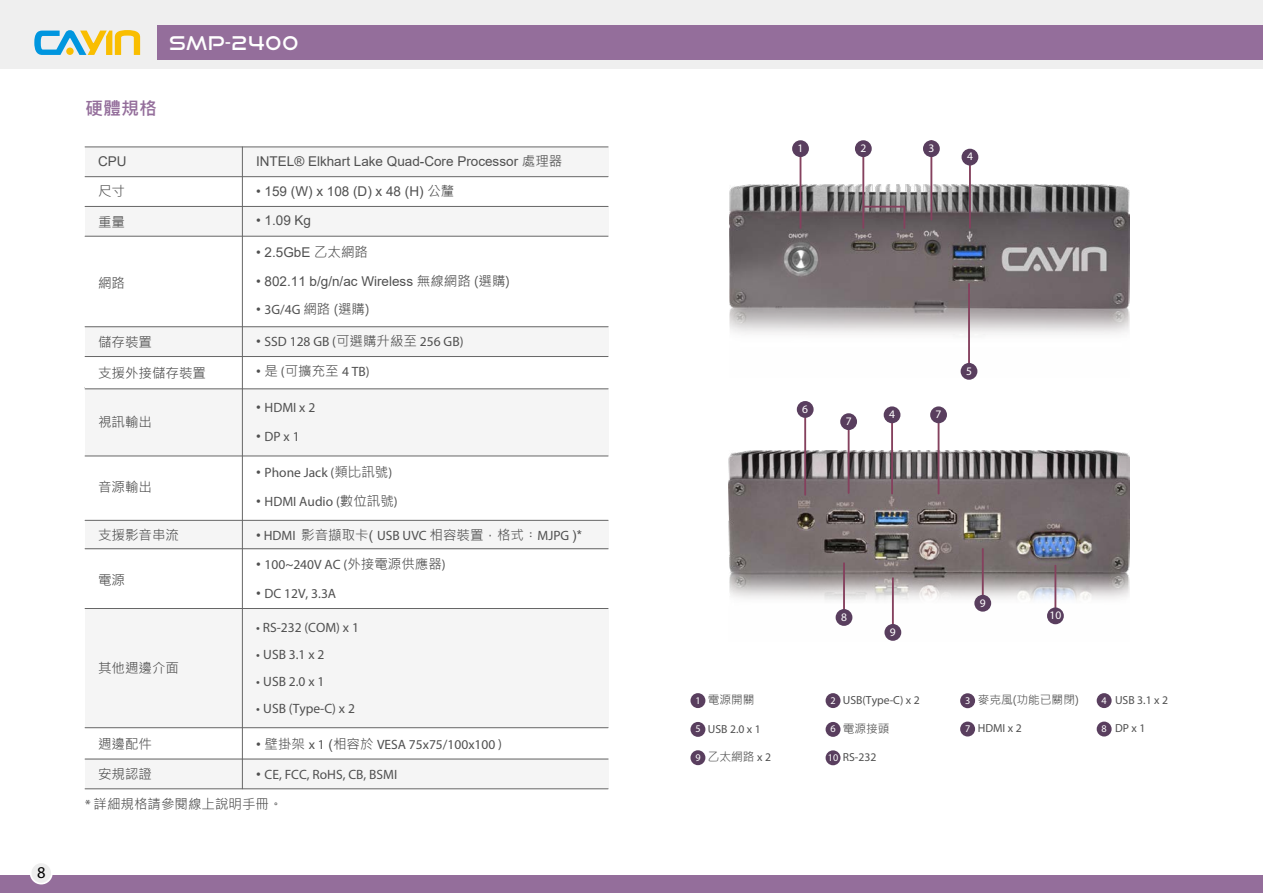
<style>
.page{position:relative;width:1263px;height:893px;background:#fff}
.page>*{position:absolute;margin:0;border:0;box-sizing:border-box;transform-origin:0 0}
.t1{font:18.9px "Good Times Rg";letter-spacing:.06em;color:#fff}
.t2{font:700 18px "Microsoft Jheng Hei";color:#946e9b}
.t3{font:16.5px "Myriad Pro";color:#000}
.t4{font:13.5px "Myriad Pro";color:#505050}
.t5{font:13.5px "Arial";color:#505050}
.t6{font:13.5px "Microsoft Jheng Hei";color:#505050}
.t7{font:11.7px "Myriad Pro";color:#505050}
.t8{font:11.7px "Microsoft Jheng Hei";color:#505050}
.t9{font:11.55px "Myriad Pro";color:#fff}
.t10{font:10.2px "Myriad Pro";color:#fff}
.s1{font-family:"Microsoft Jheng Hei"}
.s2{font-family:"Arial"}
.s3{font-family:"Myriad Pro"}
.s4{font-family:"Adobe Ming Std";font-weight:300}
.s5{font-family:"Myriad Pro";font-size:10.2px;color:#fff}
.s6{font-size:10.2px;color:#fff}
</style>
<div class="page">
<div style="left:0;top:876px;width:1263px;height:17px;background:#946e9b"></div>
<div style="left:0;top:0;width:1263px;height:68px;background:#efefef"></div>
<div style="left:157px;top:26px;width:1106px;height:34px;background:#946e9b"></div>
<div style="left:30px;top:861px;width:23px;height:23px;background:#fff;border-radius:50%"></div>
<div style="left:31px;top:863px;width:20px;height:20px;background:#eee;border-radius:50%"></div>
<svg style="left:34px;top:30px;width:106px;height:25px"></svg>
<div style="left:85px;top:326px;width:523px;height:30px;background:#f5f5f5"></div>
<div style="left:85px;top:609px;width:523px;height:119px;background:#f5f5f5"></div>
<div style="left:85px;top:147px;width:523px;height:30px;background:#f5f5f5"></div>
<div style="left:85px;top:206px;width:523px;height:30px;background:#f5f5f5"></div>
<div style="left:85px;top:389px;width:523px;height:67px;background:#f5f5f5"></div>
<hr style="left:85px;top:147px;width:523px;height:1px;background:#666">
<hr style="left:85px;top:176px;width:523px;height:1px;background:#666">
<hr style="left:85px;top:206px;width:523px;height:1px;background:#666">
<hr style="left:85px;top:236px;width:523px;height:1px;background:#666">
<hr style="left:85px;top:326px;width:523px;height:1px;background:#666">
<hr style="left:85px;top:356px;width:523px;height:1px;background:#666">
<hr style="left:85px;top:388px;width:523px;height:1px;background:#666">
<hr style="left:85px;top:456px;width:523px;height:1px;background:#666">
<div style="left:85px;top:520px;width:523px;height:30px;background:#f5f5f5"></div>
<div style="left:85px;top:758px;width:523px;height:31px;background:#f5f5f5"></div>
<hr style="left:85px;top:548px;width:523px;height:1px;background:#666">
<hr style="left:85px;top:608px;width:523px;height:1px;background:#666">
<hr style="left:85px;top:727px;width:523px;height:1px;background:#666">
<hr style="left:85px;top:759px;width:523px;height:1px;background:#666">
<hr style="left:85px;top:788px;width:523px;height:1px;background:#666">
<hr style="left:242px;top:147px;width:1px;height:642px;background:#666">
<hr style="left:85px;top:520px;width:523px;height:1px;background:#666">
<img style="left:729px;top:185px;width:400px;height:192px">
<img style="left:729px;top:450px;width:400px;height:191px">
<svg style="left:938px;top:423px;width:1px;height:71px"></svg>
<div style="left:930px;top:406px;width:17px;height:17px;background:#593e5e;border-radius:50%"></div>
<svg style="left:891px;top:423px;width:2px;height:71px"></svg>
<div style="left:884px;top:406px;width:16px;height:17px;background:#593e5e;border-radius:50%"></div>
<svg style="left:804px;top:418px;width:2px;height:78px"></svg>
<div style="left:797px;top:401px;width:17px;height:17px;background:#593e5e;border-radius:50%"></div>
<svg style="left:848px;top:430px;width:1px;height:64px"></svg>
<div style="left:840px;top:413px;width:17px;height:17px;background:#593e5e;border-radius:50%"></div>
<svg style="left:843px;top:562px;width:2px;height:47px"></svg>
<div style="left:836px;top:609px;width:16px;height:17px;background:#593e5e;border-radius:50%"></div>
<svg style="left:892px;top:577px;width:2px;height:47px"></svg>
<div style="left:884px;top:624px;width:17px;height:17px;background:#593e5e;border-radius:50%"></div>
<svg style="left:982px;top:548px;width:2px;height:47px"></svg>
<div style="left:974px;top:595px;width:17px;height:17px;background:#593e5e;border-radius:50%"></div>
<svg style="left:1054px;top:565px;width:2px;height:42px"></svg>
<div style="left:1047px;top:607px;width:17px;height:17px;background:#593e5e;border-radius:50%"></div>
<svg style="left:968px;top:283px;width:2px;height:80px"></svg>
<div style="left:961px;top:363px;width:16px;height:17px;background:#593e5e;border-radius:50%"></div>
<svg style="left:799px;top:157px;width:2px;height:72px"></svg>
<div style="left:792px;top:140px;width:17px;height:17px;background:#593e5e;border-radius:50%"></div>
<svg style="left:862px;top:151px;width:43px;height:78px"></svg>
<div style="left:855px;top:140px;width:17px;height:17px;background:#593e5e;border-radius:50%"></div>
<svg style="left:930px;top:157px;width:2px;height:64px"></svg>
<div style="left:923px;top:140px;width:17px;height:17px;background:#593e5e;border-radius:50%"></div>
<svg style="left:969px;top:165px;width:2px;height:64px"></svg>
<div style="left:961px;top:149px;width:17px;height:16px;background:#593e5e;border-radius:50%"></div>
<div style="left:690px;top:693px;width:15px;height:15px;background:#593e5e;border-radius:50%"></div>
<div style="left:690px;top:722px;width:15px;height:15px;background:#593e5e;border-radius:50%"></div>
<div style="left:690px;top:750px;width:15px;height:15px;background:#593e5e;border-radius:50%"></div>
<div style="left:1097px;top:693px;width:14px;height:15px;background:#593e5e;border-radius:50%"></div>
<div style="left:1097px;top:722px;width:14px;height:14px;background:#593e5e;border-radius:50%"></div>
<div style="left:960px;top:693px;width:15px;height:15px;background:#593e5e;border-radius:50%"></div>
<div style="left:960px;top:722px;width:15px;height:14px;background:#593e5e;border-radius:50%"></div>
<div style="left:825px;top:693px;width:15px;height:15px;background:#593e5e;border-radius:50%"></div>
<div style="left:825px;top:722px;width:15px;height:15px;background:#593e5e;border-radius:50%"></div>
<div style="left:825px;top:750px;width:15px;height:15px;background:#593e5e;border-radius:50%"></div>
<p class="t3" style="left:37px;top:862px;width:10px">8</p>
<h1 class="t1" style="left:169px;top:31px;width:131px">SMP-2400</h1>
<h2 class="t2" style="left:85px;top:97px;width:74px">硬體規格</h2>
<p class="t5" style="left:98px;top:152px;width:30px">CPU</p>
<p class="t5" style="left:256px;top:152px;width:308px">INTEL® Elkhart Lake Quad-Core Processor <span class="s1">處理器</span></p>
<p class="t6" style="left:98px;top:182px;width:28px">尺寸</p>
<p class="t5" style="left:256px;top:181px;width:200px">• 159 (W) x 108 (D) x 48 (H) <span class="s1">公釐</span></p>
<p class="t6" style="left:98px;top:213px;width:28px">重量</p>
<p class="t5" style="left:256px;top:211px;width:57px">• 1.09 Kg</p>
<p class="t6" style="left:98px;top:274px;width:28px">網路</p>
<p class="t6" style="left:98px;top:334px;width:55px">儲存裝置</p>
<p class="t5" style="left:256px;top:243px;width:114px">• 2.5GbE <span class="s1">乙太網路</span></p>
<p class="t5" style="left:256px;top:272px;width:255px">• 802.11 b/g/n/ac Wireless <span class="s1">無線網路 (選購)</span></p>
<p class="t6" style="left:256px;top:301px;width:115px"><span class="s2">•</span> <span class="s3">3G/4G</span> 網路 (選購)</p>
<p class="t4" style="left:256px;top:333px;width:209px"><span class="s2">•</span> SSD 128 GB (<span class="s1">可選購升級至</span> 256 GB)</p>
<p class="t6" style="left:98px;top:365px;width:109px">支援外接儲存裝置</p>
<p class="t6" style="left:256px;top:363px;width:115px"><span class="s2">•</span> 是 <span class="s3">(</span>可擴充至 <span class="s3">4 TB)</span></p>
<p class="t6" style="left:98px;top:414px;width:55px">視訊輸出</p>
<p class="t6" style="left:98px;top:478px;width:55px">音源輸出</p>
<p class="t4" style="left:256px;top:399px;width:61px"><span class="s2">•</span> HDMI x 2</p>
<p class="t4" style="left:256px;top:428px;width:45px"><span class="s2">•</span> DP x 1</p>
<p class="t4" style="left:256px;top:464px;width:138px"><span class="s2">•</span> Phone Jack (<span class="s1">類比訊號</span>)</p>
<p class="t4" style="left:256px;top:493px;width:143px"><span class="s2">•</span> HDMI Audio (<span class="s1">數位訊號</span>)</p>
<p class="t6" style="left:98px;top:527px;width:82px">支援影音串流</p>
<p class="t4" style="left:256px;top:527px;width:327px"><span class="s2">•</span> HDMI <span class="s1">影音擷取卡</span><span class="s2">(</span> USB UVC <span class="s1">相容裝置，格式</span><span class="s4">：</span>MJPG <span class="s2">)*</span></p>
<p class="t6" style="left:98px;top:572px;width:28px">電源</p>
<p class="t6" style="left:98px;top:659px;width:82px">其他週邊介面</p>
<p class="t6" style="left:98px;top:736px;width:55px">週邊配件</p>
<p class="t4" style="left:256px;top:557px;width:191px"><span class="s2">•</span> 100~240V AC (<span class="s1">外接電源供應器</span>)</p>
<p class="t4" style="left:256px;top:585px;width:82px"><span class="s2">•</span> DC 12V, 3.3A</p>
<p class="t4" style="left:256px;top:619px;width:104px">• RS-232 (COM) x 1</p>
<p class="t4" style="left:256px;top:646px;width:70px">• USB 3.1 x 2</p>
<p class="t4" style="left:256px;top:673px;width:70px">• USB 2.0 x 1</p>
<p class="t4" style="left:256px;top:700px;width:100px">• USB (Type-C) x 2</p>
<p class="t4" style="left:256px;top:736px;width:247px"><span class="s2">•</span> <span class="s1">壁掛架</span> x 1 <span class="s2">(</span><span class="s1">相容於</span> VESA 75x75/100x100 )</p>
<p class="t6" style="left:98px;top:766px;width:55px">安規認證</p>
<p class="t4" style="left:256px;top:766px;width:143px"><span class="s2">•</span> CE, FCC, RoHS, CB, BSMI</p>
<p class="t6" style="left:85px;top:795px;width:199px"><span class="s3">*</span> 詳細規格請參閱線上說明手冊。</p>
<p class="t9" style="left:797px;top:141px;width:7px">1</p>
<p class="t9" style="left:860px;top:141px;width:7px">2</p>
<p class="t9" style="left:928px;top:141px;width:7px">3</p>
<p class="t9" style="left:967px;top:149px;width:7px">4</p>
<p class="t9" style="left:802px;top:402px;width:7px">6</p>
<p class="t9" style="left:846px;top:414px;width:7px">7</p>
<p class="t9" style="left:889px;top:407px;width:7px">4</p>
<p class="t9" style="left:936px;top:407px;width:7px">7</p>
<p class="t9" style="left:966px;top:364px;width:7px">5</p>
<p class="t9" style="left:841px;top:610px;width:7px">8</p>
<p class="t9" style="left:890px;top:625px;width:7px">9</p>
<p class="t9" style="left:980px;top:596px;width:7px">9</p>
<p class="t9" style="left:1049px;top:608px;width:13px">10</p>
<p class="t8" style="left:978px;top:692px;width:103px">麥克風(功能已關閉)</p>
<p class="t8" style="left:695px;top:692px;width:61px"><span class="s5">1</span> 電源開關</p>
<p class="t10" style="left:695px;top:723px;width:7px">5</p>
<p class="t8" style="left:695px;top:749px;width:77px"><span class="s5">9</span> 乙太網路 <span class="s3">x 2</span></p>
<p class="t7" style="left:843px;top:693px;width:78px">USB(Type-C) x 2</p>
<p class="t8" style="left:843px;top:721px;width:48px">電源接頭</p>
<p class="t7" style="left:1115px;top:693px;width:54px">USB 3.1 x 2</p>
<p class="t10" style="left:830px;top:694px;width:7px">2</p>
<p class="t10" style="left:830px;top:723px;width:7px">6</p>
<p class="t7" style="left:828px;top:750px;width:50px"><span class="s6">10</span> RS-232</p>
<p class="t10" style="left:1101px;top:694px;width:7px">4</p>
<p class="t10" style="left:1101px;top:722px;width:7px">8</p>
<p class="t10" style="left:965px;top:694px;width:7px">3</p>
<p class="t10" style="left:965px;top:722px;width:7px">7</p>
<p class="t7" style="left:978px;top:721px;width:45px">HDMI x 2</p>
<p class="t7" style="left:708px;top:722px;width:54px">USB 2.0 x 1</p>
<p class="t7" style="left:1115px;top:721px;width:32px">DP x 1</p>
</div>
